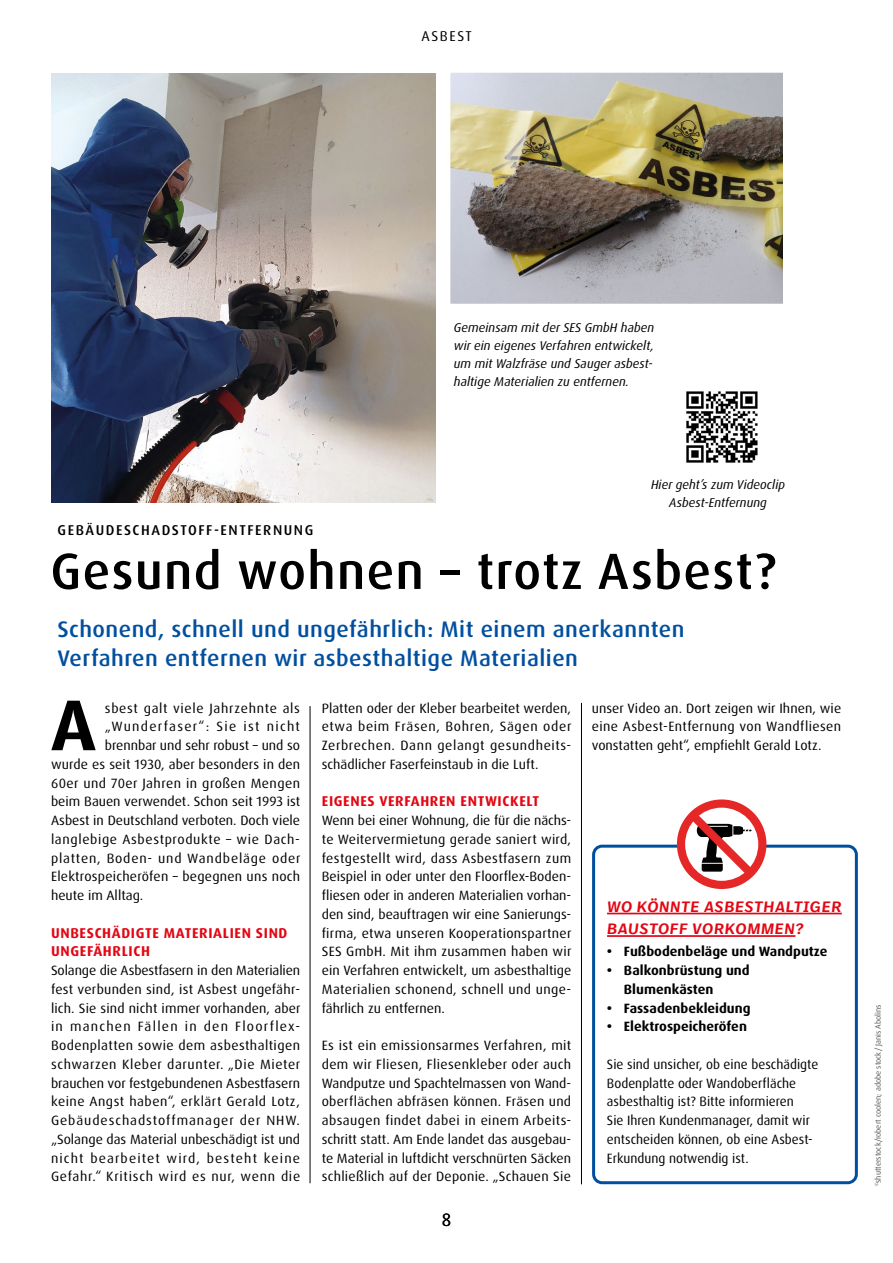
<style>
.page{position:relative;width:893px;height:1263px;background:#fff}
.page>*{position:absolute;margin:0;border:0;box-sizing:border-box;transform-origin:0 0}
.t1{font:700 72px "Dax OT";color:#000}
.t2{font:500 51px "Dax OT";letter-spacing:.025em;color:#000}
.t3{font:500 22.5px/28.5px "Dax OT";letter-spacing:.02em;color:#004f9f}
.t4{font:18px "Dax OT";color:#000}
.t5{font:italic 600 15px/22.5px "Real Text Pro";letter-spacing:.045em;color:#e30613}
.t6{font:700 14.25px/18.8px "Dax OT";letter-spacing:.045em;color:#e30613}
.t7{font:500 14.25px "Dax OT";letter-spacing:.11em;color:#000}
.t8{font:14.25px "Dax OT";letter-spacing:.11em;color:#000}
.t9{font:13.5px/18.8px "Dax OT";color:#000;text-align:justify}
.t10{font:700 13.5px/18.8px "Dax OT";color:#000}
.t11{font:13.5px "Dax OT";letter-spacing:.045em;color:#000}
.t12{font:13.5px "Dax OT";letter-spacing:.035em;color:#000}
.t13{font:13.5px "Dax OT";letter-spacing:.06em;color:#000}
.t14{font:13.5px "Dax OT";letter-spacing:.05em;color:#000}
.t15{font:13.5px "Dax OT";letter-spacing:.095em;color:#000}
.t16{font:italic 12.75px/18px "Dax OT";color:#000;text-align:justify}
.t17{font:7.8px "Dax OT";color:#575756}
</style>
<div class="page">
<hr style="left:310px;top:706px;width:1px;height:477px;background:#000">
<img style="left:686px;top:392px;width:71px;height:70px">
<div style="left:683px;top:389px;width:77px;height:76px;border:2px solid #fff"></div>
<img style="left:51px;top:74px;width:385px;height:429px">
<hr style="left:581px;top:703px;width:1px;height:481px;background:#000">
<div style="left:592px;top:845px;width:266px;height:339px;border:3px solid #004f9f;border-radius:9px"></div>
<hr style="left:607px;top:913px;width:235px;height:1px;background:#e30613">
<hr style="left:607px;top:935px;width:188px;height:2px;background:#e30613">
<img style="left:452px;top:74px;width:329px;height:228px">
<div style="left:443px;top:65px;width:347px;height:246px;border:8px solid #fff"></div>
<svg style="left:677px;top:799px;width:89px;height:90px"></svg>
<p class="t8" style="left:421px;top:27px;width:52px">ASBEST</p>
<p class="t16" style="left:454px;top:319px;width:202px">Gemeinsam mit der SES GmbH haben wir ein eigenes Verfahren entwickelt, um mit Walzfräse und Sauger asbest&shy;haltige Materialien zu entfernen.</p>
<p class="t7" style="left:57px;top:521px;width:257px">GEBÄUDESCHADSTOFF-ENTFERNUNG</p>
<p class="t16" style="left:651px;top:476px;width:136px;text-align:center">Hier geht’s zum Videoclip<br>Asbest-Entfernung</p>
<h2 class="t2" style="left:50px;top:539px;width:727px">Gesund wohnen – trotz Asbest?</h2>
<h3 class="t3" style="left:57px;top:616px;width:629px">Schonend, schnell und ungefährlich: Mit einem anerkannten<br>Verfahren entfernen wir asbesthaltige Materialien</h3>
<p class="t9" style="left:322px;top:699px;width:251px">Platten oder der Kleber bearbeitet werden, etwa beim Fräsen, Bohren, Sägen oder Zerbrechen. Dann gelangt gesundheits&shy;schädlicher Faserfeinstaub in die Luft.</p>
<p class="t6" style="left:322px;top:792px;width:219px">EIGENES VERFAHREN ENTWICKELT</p>
<p class="t9" style="left:322px;top:811px;width:251px">Wenn bei einer Wohnung, die für die nächs&shy;te Weitervermietung gerade saniert wird, festgestellt wird, dass Asbestfasern zum Beispiel in oder unter den Floorflex-Boden&shy;fliesen oder in anderen Materialien vorhan&shy;den sind, beauftragen wir eine Sanierungs&shy;firma, etwa unseren Kooperationspartner SES GmbH. Mit ihm zusammen haben wir ein Verfahren entwickelt, um asbesthaltige Materialien schonend, schnell und unge&shy;fährlich zu entfernen.</p>
<p class="t9" style="left:322px;top:1036px;width:251px">Es ist ein emissionsarmes Verfahren, mit dem wir Fliesen, Fliesenkleber oder auch Wandputze und Spachtelmassen von Wand&shy;oberflächen abfräsen können. Fräsen und absaugen findet dabei in einem Arbeits&shy;schritt statt. Am Ende landet das ausgebau&shy;te Material in luftdicht verschnürten Säcken schließlich auf der Deponie. „Schauen Sie</p>
<h1 class="t1" style="left:51px;top:679px;width:46px">A</h1>
<p class="t14" style="left:105px;top:699px;width:197px">sbest galt viele Jahrzehnte als</p>
<p class="t15" style="left:105px;top:718px;width:197px">„Wunderfaser“: Sie ist nicht</p>
<p class="t9" style="left:105px;top:736px;width:197px">brennbar und sehr robust – und so</p>
<p class="t9" style="left:51px;top:755px;width:251px">wurde es seit 1930, aber besonders in den</p>
<p class="t12" style="left:51px;top:774px;width:251px">60er und 70er Jahren in großen Mengen</p>
<p class="t9" style="left:51px;top:792px;width:251px">beim Bauen verwendet. Schon seit 1993 ist</p>
<p class="t9" style="left:51px;top:811px;width:251px">Asbest in Deutschland verboten. Doch viele</p>
<p class="t11" style="left:51px;top:831px;width:250px">langlebige Asbestprodukte – wie Dach-</p>
<p class="t13" style="left:51px;top:849px;width:251px">platten, Boden- und Wandbeläge oder</p>
<p class="t9" style="left:51px;top:867px;width:251px">Elektrospeicheröfen – begegnen uns noch</p>
<p class="t9" style="left:51px;top:886px;width:94px">heute im Alltag.</p>
<p class="t6" style="left:51px;top:923px;width:238px">UNBESCHÄDIGTE MATERIALIEN SIND<br>UNGEFÄHRLICH</p>
<p class="t9" style="left:51px;top:961px;width:251px">Solange die Asbestfasern in den Materialien fest verbunden sind, ist Asbest ungefähr&shy;lich. Sie sind nicht immer vorhanden, aber in manchen Fällen in den Floorflex-Bodenplatten sowie dem asbesthaltigen schwarzen Kleber darunter. „Die Mieter brauchen vor festgebundenen Asbestfasern keine Angst haben“, erklärt Gerald Lotz, Gebäudeschadstoffmanager der NHW. „Solange das Material unbeschädigt ist und nicht bearbeitet wird, besteht keine Gefahr.“ Kritisch wird es nur, wenn die</p>
<p class="t9" style="left:592px;top:699px;width:251px">unser Video an. Dort zeigen wir Ihnen, wie eine Asbest-Entfernung von Wandfliesen vonstatten geht“, empfiehlt Gerald Lotz.</p>
<p class="t5" style="left:607px;top:895px;width:236px">WO KÖNNTE ASBESTHALTIGER<br>BAUSTOFF VORKOMMEN?</p>
<p class="t10" style="left:607px;top:942px;width:222px">• Fußbodenbeläge und Wandputze</p>
<p class="t10" style="left:624px;top:961px;width:127px;text-indent:-17px">• Balkonbrüstung und<br>Blumenkästen</p>
<p class="t10" style="left:607px;top:999px;width:145px">• Fassadenbekleidung</p>
<p class="t10" style="left:607px;top:1017px;width:141px">• Elektrospeicheröfen</p>
<p class="t9" style="left:607px;top:1055px;width:213px;text-align:left">Sie sind unsicher, ob eine beschädigte Bodenplatte oder Wandoberfläche asbesthaltig ist? Bitte informieren<br>Sie Ihren Kundenmanager, damit wir entscheiden können, ob eine Asbest-Erkundung notwendig ist.</p>
<h3 class="t4" style="left:442px;top:1208px;width:11px">8</h3>
<p class="t17" style="left:873px;top:1186px;width:184px;rotate:-90deg"><sup>©</sup>shutterstock/robert coolen; adobe stock/ Janis Abolins</p>
</div>
